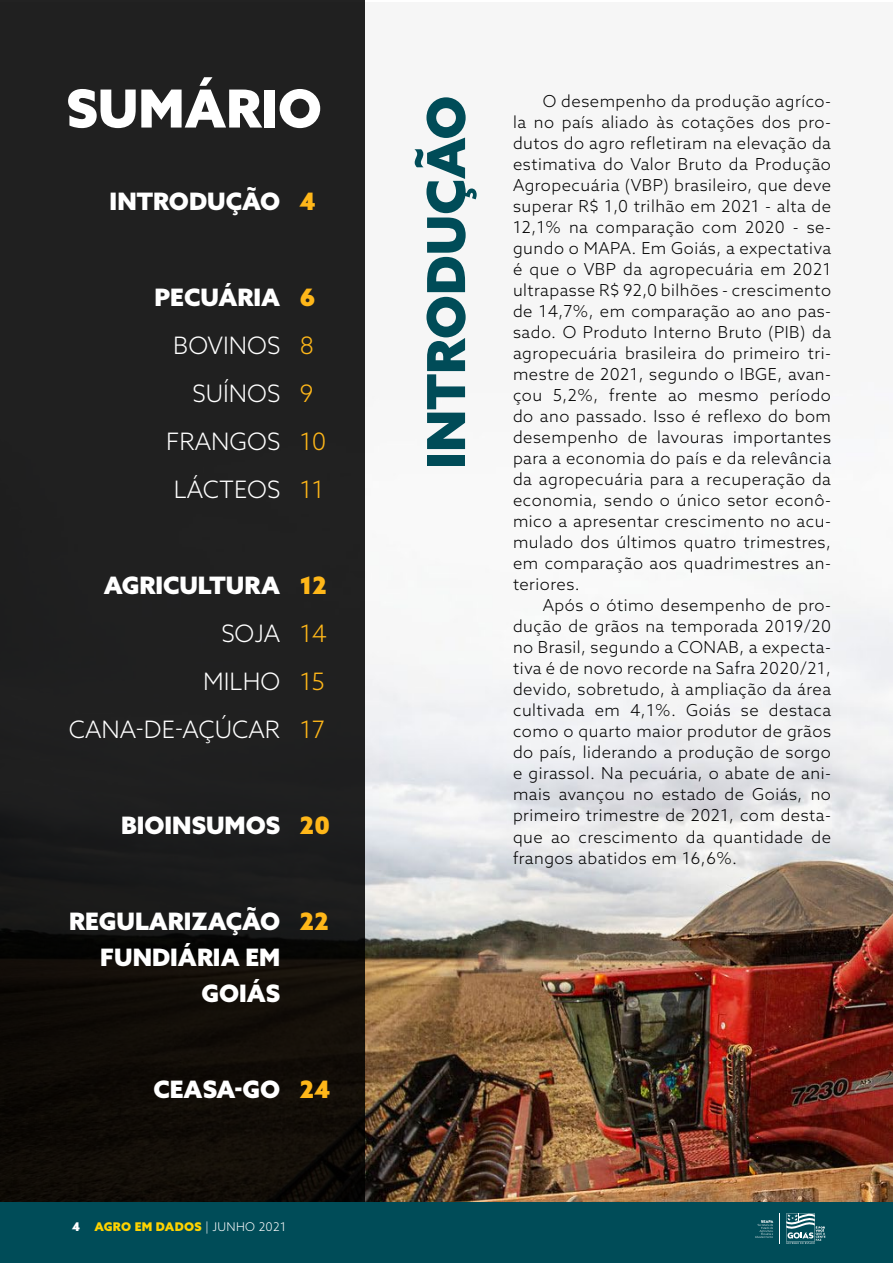
<style>
.page{position:relative;width:893px;height:1263px;background:#fff}
.page>*{position:absolute;margin:0;border:0;box-sizing:border-box;transform-origin:0 0}
.t1{font:900 52.5px "Azo Sans";color:#004c58}
.t2{font:900 52.5px "Azo Sans";color:#fff}
.t3{font:900 24px/36px "Azo Sans";color:#fff;text-align:right}
.t4{font:300 24px/48px "Azo Sans";color:#fff;text-align:right}
.t5{font:300 24px/48px "Azo Sans";color:#ffb719}
.t6{font:900 24px "Azo Sans";color:#ffb719}
.t7{font:300 16.5px/21px "Azo Sans";letter-spacing:.03em;color:#000;text-align:justify}
.t8{font:900 12px "Azo Sans";letter-spacing:.025em;color:#ffd400}
.s1{color:#fff}
.s2{font-weight:300;color:#fff}
</style>
<div class="page">
<img style="left:364px;top:2px;width:529px;height:1201px">
<div style="left:0;top:0;width:364px;height:1208px;background:linear-gradient(to bottom,#252627,#12100c)"></div>
<div style="left:0;top:1203px;width:893px;height:60px;background:#004c58"></div>
<svg style="left:755px;top:1220px;width:19px;height:18px"></svg>
<hr style="left:780px;top:1213px;width:1px;height:31px;background:#fff">
<svg style="left:786px;top:1213px;width:39px;height:31px"></svg>
<h1 class="t2" style="left:66px;top:74px;width:257px">SUMÁRIO</h1>
<h2 class="t3" style="left:110px;top:183px;width:172px">INTRODUÇÃO</h2>
<h2 class="t6" style="left:300px;top:186px;width:18px">4</h2>
<h2 class="t3" style="left:154px;top:279px;width:127px">PECUÁRIA</h2>
<h2 class="t4" style="left:166px;top:321px;width:116px">BOVINOS<br>SUÍNOS<br>FRANGOS<br>LÁCTEOS</h2>
<h2 class="t6" style="left:300px;top:282px;width:17px">6</h2>
<h2 class="t5" style="left:300px;top:321px;width:28px">8<br>9<br>10<br>11</h2>
<h2 class="t3" style="left:104px;top:567px;width:178px">AGRICULTURA</h2>
<h2 class="t4" style="left:69px;top:609px;width:213px">SOJA<br>MILHO<br>CANA-DE-AÇÚCAR</h2>
<h2 class="t6" style="left:300px;top:570px;width:29px">12</h2>
<h2 class="t5" style="left:300px;top:609px;width:29px;text-align:justify">14<br>15<br>17</h2>
<h2 class="t3" style="left:121px;top:807px;width:161px">BIOINSUMOS</h2>
<h2 class="t6" style="left:300px;top:810px;width:32px">20</h2>
<h2 class="t3" style="left:69px;top:903px;width:213px">REGULARIZAÇÃO<br>FUNDIÁRIA EM<br>GOIÁS</h2>
<h2 class="t6" style="left:300px;top:906px;width:30px">22</h2>
<h2 class="t3" style="left:153px;top:1071px;width:128px">CEASA-GO</h2>
<h2 class="t6" style="left:300px;top:1074px;width:32px">24</h2>
<p class="t8" style="left:72px;top:1219px;width:215px"><span class="s1">4</span> AGRO EM DADOS <span class="s2">| JUNHO 2021</span></p>
<h1 class="t1" style="left:411px;top:469px;width:375px;rotate:-90deg">INTRODUÇÃO</h1>
<p class="t7" style="left:513px;top:91px;width:320px;text-indent:30px">O desempenho da produção agríco&shy;la no país aliado às cotações dos pro&shy;dutos do agro refletiram na elevação da estimativa do Valor Bruto da Produção Agropecuária (VBP) brasileiro, que deve superar R$ 1,0 trilhão em 2021 - alta de 12,1% na comparação com 2020 - se&shy;gundo o MAPA. Em Goiás, a expectativa é que o VBP da agropecuária em 2021 ultrapasse R$ 92,0 bilhões - crescimento de 14,7%, em comparação ao ano pas&shy;sado. O Produto Interno Bruto (PIB) da agropecuária brasileira do primeiro tri&shy;mestre de 2021, segundo o IBGE, avan&shy;çou 5,2%, frente ao mesmo período do ano passado. Isso é reflexo do bom desempenho de lavouras importantes para a economia do país e da relevância da agropecuária para a recuperação da economia, sendo o único setor econô&shy;mico a apresentar crescimento no acu&shy;mulado dos últimos quatro trimestres, em comparação aos quadrimestres an&shy;teriores.</p>
<p class="t7" style="left:513px;top:595px;width:320px;text-indent:30px">Após o ótimo desempenho de pro&shy;dução de grãos na temporada 2019/20 no Brasil, segundo a CONAB, a expecta&shy;tiva é de novo recorde na Safra 2020/21, devido, sobretudo, à ampliação da área cultivada em 4,1%. Goiás se destaca como o quarto maior produtor de grãos do país, liderando a produção de sorgo e girassol. Na pecuária, o abate de ani&shy;mais avançou no estado de Goiás, no primeiro trimestre de 2021, com desta&shy;que ao crescimento da quantidade de frangos abatidos em 16,6%.</p>
</div>
